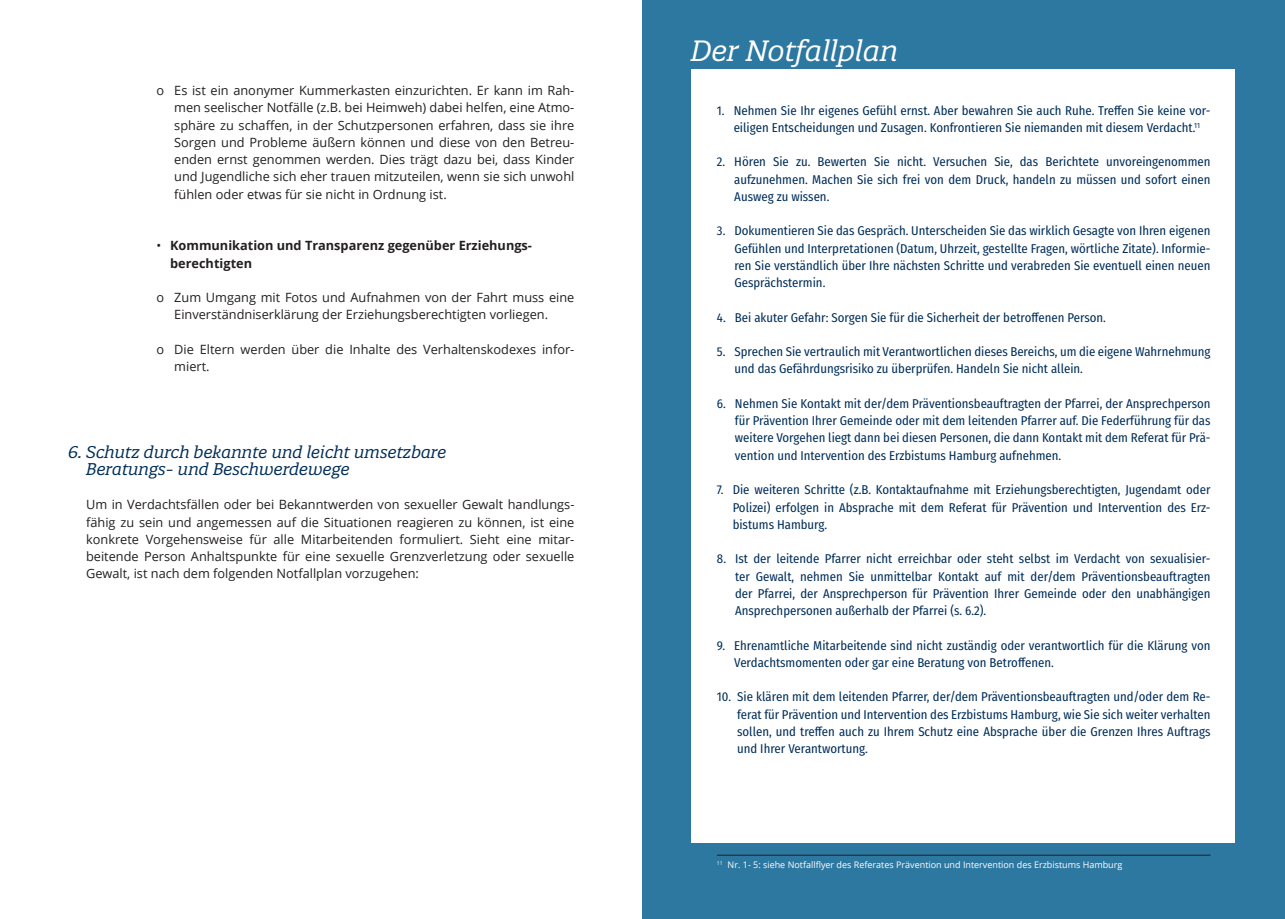
<style>
.page{position:relative;width:1285px;height:919px;background:#fff}
.page>*{position:absolute;margin:0;border:0;box-sizing:border-box;transform-origin:0 0}
.t1{font:italic 28.5px "Quatro Slab";color:#fff}
.t2{font:italic 16.5px/17.2px "Quatro Slab";color:#002e59}
.t3{font:12.75px/17.2px "Fira Sans Condensed";color:#002e59;text-align:justify}
.t4{font:12.75px/17.2px "Open Sans";color:#231f20;text-align:justify}
.t5{font:700 12.75px/17.2px "Open Sans";color:#231f20}
.t6{font:9px "Open Sans";color:#fff}
.s1{font-weight:400}
</style>
<div class="page">
<div style="left:642px;top:0;width:642px;height:918px;background:#2d78a1"></div>
<div style="left:691px;top:69px;width:543px;height:773px;background:#fff"></div>
<hr style="left:716px;top:854px;width:494px;height:1px;background:#231f20">
<p class="t4" style="left:174px;top:81px;width:401px;text-indent:-18px">o Es ist ein anonymer Kummerkasten einzurichten. Er kann im Rah&shy;men seelischer Notfälle (z.B. bei Heimweh) dabei helfen, eine Atmo&shy;sphäre zu schaffen, in der Schutzpersonen erfahren, dass sie ihre Sorgen und Probleme äußern können und diese von den Betreu&shy;enden ernst genommen werden. Dies trägt dazu bei, dass Kinder und Jugendliche sich eher trauen mitzuteilen, wenn sie sich unwohl fühlen oder etwas für sie nicht in Ordnung ist.</p>
<p class="t5" style="left:170px;top:237px;width:363px;text-indent:-14px"><span class="s1">•</span> Kommunikation und Transparenz gegenüber Erziehungs&shy;berechtigten</p>
<p class="t4" style="left:174px;top:288px;width:401px;text-indent:-18px">o Zum Umgang mit Fotos und Aufnahmen von der Fahrt muss eine<br>Einverständniserklärung der Erziehungsberechtigten vorliegen.</p>
<p class="t4" style="left:174px;top:340px;width:401px;text-indent:-18px">o Die Eltern werden über die Inhalte des Verhaltenskodexes infor&shy;miert.</p>
<p class="t2" style="left:86px;top:443px;width:362px;text-indent:-18px">6. Schutz durch bekannte und leicht umsetzbare<br>Beratungs- und Beschwerdewege</p>
<p class="t4" style="left:86px;top:495px;width:490px">Um in Verdachtsfällen oder bei Bekanntwerden von sexueller Gewalt handlungs&shy;fähig zu sein und angemessen auf die Situationen reagieren zu können, ist eine konkrete Vorgehensweise für alle Mitarbeitenden formuliert. Sieht eine mitar&shy;beitende Person Anhaltspunkte für eine sexuelle Grenzverletzung oder sexuelle Gewalt, ist nach dem folgenden Notfallplan vorzugehen:</p>
<h1 class="t1" style="left:690px;top:33px;width:209px">Der Notfallplan</h1>
<p class="t3" style="left:716px;top:101px;width:495px;text-align:center">1. Nehmen Sie Ihr eigenes Gefühl ernst. Aber bewahren Sie auch Ruhe. Treffen Sie keine vor&shy;eiligen Entscheidungen und Zusagen. Konfrontieren Sie niemanden mit diesem Verdacht.<sup>11</sup></p>
<p class="t3" style="left:734px;top:153px;width:477px;text-indent:-17px">2. Hören Sie zu. Bewerten Sie nicht. Versuchen Sie, das Berichtete unvoreingenommen aufzunehmen. Machen Sie sich frei von dem Druck, handeln zu müssen und sofort einen Ausweg zu wissen.</p>
<p class="t3" style="left:734px;top:222px;width:477px;text-indent:-17px">3. Dokumentieren Sie das Gespräch. Unterscheiden Sie das wirklich Gesagte von Ihren eigenen Gefühlen und Interpretationen (Datum, Uhrzeit, gestellte Fragen, wörtliche Zitate). Informie&shy;ren Sie verständlich über Ihre nächsten Schritte und verabreden Sie eventuell einen neuen Gesprächstermin.</p>
<p class="t3" style="left:716px;top:308px;width:390px">4. Bei akuter Gefahr: Sorgen Sie für die Sicherheit der betroffenen Person.</p>
<p class="t3" style="left:734px;top:343px;width:477px;text-indent:-18px">5. Sprechen Sie vertraulich mit Verantwortlichen dieses Bereichs, um die eigene Wahrnehmung und das Gefährdungsrisiko zu überprüfen. Handeln Sie nicht allein.</p>
<p class="t3" style="left:734px;top:394px;width:477px;text-indent:-18px">6. Nehmen Sie Kontakt mit der/dem Präventionsbeauftragten der Pfarrei, der Ansprechperson für Prävention Ihrer Gemeinde oder mit dem leitenden Pfarrer auf. Die Federführung für das weitere Vorgehen liegt dann bei diesen Personen, die dann Kontakt mit dem Referat für Prä&shy;vention und Intervention des Erzbistums Hamburg aufnehmen.</p>
<p class="t3" style="left:732px;top:481px;width:479px;text-indent:-16px">7. Die weiteren Schritte (z.B. Kontaktaufnahme mit Erziehungsberechtigten, Jugendamt oder Polizei) erfolgen in Absprache mit dem Referat für Prävention und Intervention des Erz&shy;bistums Hamburg.</p>
<p class="t3" style="left:735px;top:550px;width:477px;text-indent:-18px">8. Ist der leitende Pfarrer nicht erreichbar oder steht selbst im Verdacht von sexualisier&shy;ter Gewalt, nehmen Sie unmittelbar Kontakt auf mit der/dem Präventionsbeauftragten der Pfarrei, der Ansprechperson für Prävention Ihrer Gemeinde oder den unabhängigen Ansprechpersonen außerhalb der Pfarrei (s. 6.2).</p>
<p class="t3" style="left:734px;top:636px;width:478px;text-indent:-17px">9. Ehrenamtliche Mitarbeitende sind nicht zuständig oder verantwortlich für die Klärung von<br>Verdachtsmomenten oder gar eine Beratung von Betroffenen.</p>
<p class="t3" style="left:737px;top:688px;width:475px;text-indent:-20px">10. Sie klären mit dem leitenden Pfarrer, der/dem Präventionsbeauftragten und/oder dem Re&shy;ferat für Prävention und Intervention des Erzbistums Hamburg, wie Sie sich weiter verhalten sollen, und treffen auch zu Ihrem Schutz eine Absprache über die Grenzen Ihres Auftrags und Ihrer Verantwortung.</p>
<p class="t6" style="left:716px;top:858px;width:407px"><sup>11</sup> Nr. 1- 5: siehe Notfallflyer des Referates Prävention und Intervention des Erzbistums Hamburg</p>
</div>
